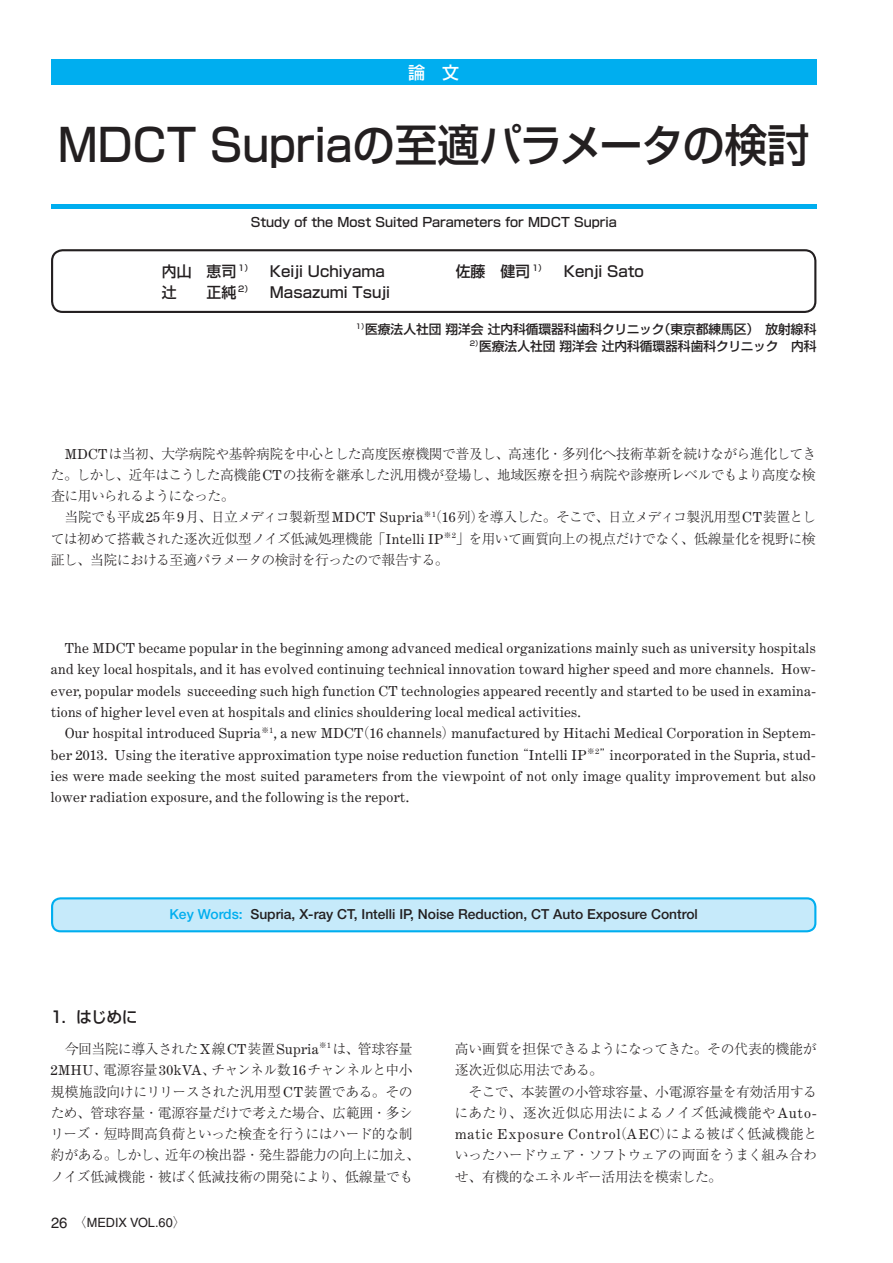
<style>
.page{position:relative;width:893px;height:1263px;background:#fff}
.page>*{position:absolute;margin:0;border:0;box-sizing:border-box;transform-origin:0 0}
.t1{font:500 44.7px "Shin Go Pro";color:#231f20;scale:.95 1}
.t2{font:500 16.95px "Shin Go Pro";color:#fff}
.t3{font:500 15.9px "Shin Go Pro";color:#231f20}
.t4{font:500 14.85px "Shin Go Pro";color:#231f20}
.t5{font:13.8px/21.3px "Century Expanded";letter-spacing:.02em;color:#231f20;text-align:justify}
.t6{font:300 13.8px/21.3px "Ryumin Pro";letter-spacing:-.03em;color:#231f20;text-align:justify}
.t7{font:500 13.8px "Helvetica Neue";color:#231f20}
.t8{font:13.8px "Century Expanded";letter-spacing:.07em;color:#231f20}
.t9{font:500 12.75px/17px "Shin Go Pro";letter-spacing:-.005em;color:#231f20;text-align:right}
.t10{font:12.75px "Helvetica";color:#231f20}
.s1{font-family:"Century Expanded";font-weight:400}
.s2{font-family:"Ryumin Pro";font-weight:300}
.s3{color:#00aeef}
.s4{font-size:14.85px}
</style>
<div class="page">
<hr style="left:51px;top:204px;width:765px;height:4px;background:#00aeef">
<div style="left:51px;top:60px;width:765px;height:25px;background:#00aeef"></div>
<div style="left:52px;top:898px;width:763px;height:33px;background:#c6eafa;border-radius:9px"></div>
<div style="left:51px;top:897px;width:765px;height:35px;border:2px solid #00aeef;border-radius:9px"></div>
<div style="left:51px;top:249px;width:765px;height:64px;border:2px solid #231f20;border-radius:11px"></div>
<p class="t2" style="left:408px;top:58px;width:53px">論　文</p>
<h1 class="t1" style="left:58px;top:108px;width:793px">MDCT Supriaの至適パラメータの検討</h1>
<p class="t9" style="left:251px;top:212px;width:368px">Study of the Most Suited Parameters for MDCT Supria</p>
<p class="t4" style="left:162px;top:259px;width:224px">内山　恵司 <sup>1）</sup> Keiji Uchiyama</p>
<p class="t4" style="left:456px;top:259px;width:190px">佐藤　健司 <sup>1）</sup> Kenji Sato</p>
<p class="t4" style="left:162px;top:280px;width:230px">辻　　正純 <sup>2）</sup> Masazumi Tsuji</p>
<p class="t9" style="left:356px;top:320px;width:462px"><sup>1）</sup>医療法人社団 翔洋会 辻内科循環器科歯科クリニック（東京都練馬区）　放射線科<br><sup>2）</sup>医療法人社団 翔洋会 辻内科循環器科歯科クリニック　内科</p>
<p class="t6" style="left:51px;top:442px;width:767px;text-indent:14px"><span class="s1">MDCT</span>は当初、大学病院や基幹病院を中心とした高度医療機関で普及し、高速化・多列化へ技術革新を続けながら進化してきた。しかし、近年はこうした高機能<span class="s1">CT</span>の技術を継承した汎用機が登場し、地域医療を担う病院や診療所レベルでもより高度な検査に用いられるようになった。</p>
<p class="t6" style="left:51px;top:505px;width:767px;text-indent:14px">当院でも平成<span class="s1">25</span>年<span class="s1">9</span>月、日立メディコ製新型<span class="s1">MDCT Supria</span><sup>※</sup>（<sup>1</sup> <span class="s1">16</span>列）を導入した。そこで、日立メディコ製汎用型<span class="s1">CT</span>装置としては初めて搭載された逐次近似型ノイズ低減処理機能「<span class="s1">Intelli IP</span><sup>※</sup><sup>2</sup>」を用いて画質向上の視点だけでなく、低線量化を視野に検証し、当院における至適パラメータの検討を行ったので報告する。</p>
<p class="t5" style="left:51px;top:637px;width:766px;text-indent:14px">The MDCT became popular in the beginning among advanced medical organizations mainly such as university hospitals and key local hospitals, and it has evolved continuing technical innovation toward higher speed and more channels. How&shy;ever, popular models succeeding such high function CT technologies appeared recently and started to be used in examina&shy;tions of higher level even at hospitals and clinics shouldering local medical activities.</p>
<p class="t5" style="left:51px;top:722px;width:766px;text-indent:14px">Our hospital introduced Supria<sup>※</sup><sup>1</sup>, a new MDCT <span class="s2">（</span>16 channels<span class="s2">）</span>manufactured by Hitachi Medical Corporation in Septem&shy;ber 2013. Using the iterative approximation type noise reduction function <span class="s2">“</span>Intelli IP<sup>※</sup><sup>2</sup><span class="s2">”</span>incorporated in the Supria, stud&shy;ies were made seeking the most suited parameters from the viewpoint of not only image quality improvement but also lower radiation exposure, and the following is the report.</p>
<p class="t7" style="left:170px;top:906px;width:530px"><span class="s3">Key Words:</span> Supria, X-ray CT, Intelli IP, Noise Reduction, CT Auto Exposure Control</p>
<p class="t3" style="left:50px;top:1004px;width:89px">1．はじめに</p>
<p class="t6" style="left:51px;top:1037px;width:371px;text-align:center">今回当院に導入された<span class="s1">X</span>線<span class="s1">CT</span>装置<span class="s1">Supria</span><sup>※</sup><sup>1</sup> は、管球容量<span class="s1">2MHU</span>、電源容量<span class="s1">30kVA</span>、チャンネル数<span class="s1">16</span>チャンネルと中小規模施設向けにリリースされた汎用型<span class="s1">CT</span>装置である。そのため、管球容量・電源容量だけで考えた場合、広範囲・多シリーズ・短時間高負荷といった検査を行うにはハード的な制約がある。しかし、近年の検出器・発生器能力の向上に加え、ノイズ低減機能・被ばく低減技術の開発により、低線量でも</p>
<p class="t6" style="left:455px;top:1037px;width:363px">高い画質を担保できるようになってきた。その代表的機能が逐次近似応用法である。</p>
<p class="t6" style="left:455px;top:1079px;width:364px;text-align:right">そこで、本装置の小管球容量、小電源容量を有効活用するにあたり、逐次近似応用法によるノイズ低減機能や<span class="s1">Auto-</span></p>
<p class="t8" style="left:455px;top:1126px;width:364px">matic Exposure Control<span class="s2">（</span>AEC<span class="s2">）による被ばく低減機能と</span></p>
<p class="t6" style="left:455px;top:1143px;width:363px">いったハードウェア・ソフトウェアの両面をうまく組み合わせ、有機的なエネルギー活用法を模索した。</p>
<p class="t10" style="left:51px;top:1215px;width:136px"><span class="s4">26</span><span class="s2">　〈</span>MEDIX VOL.60<span class="s2">〉</span></p>
</div>
